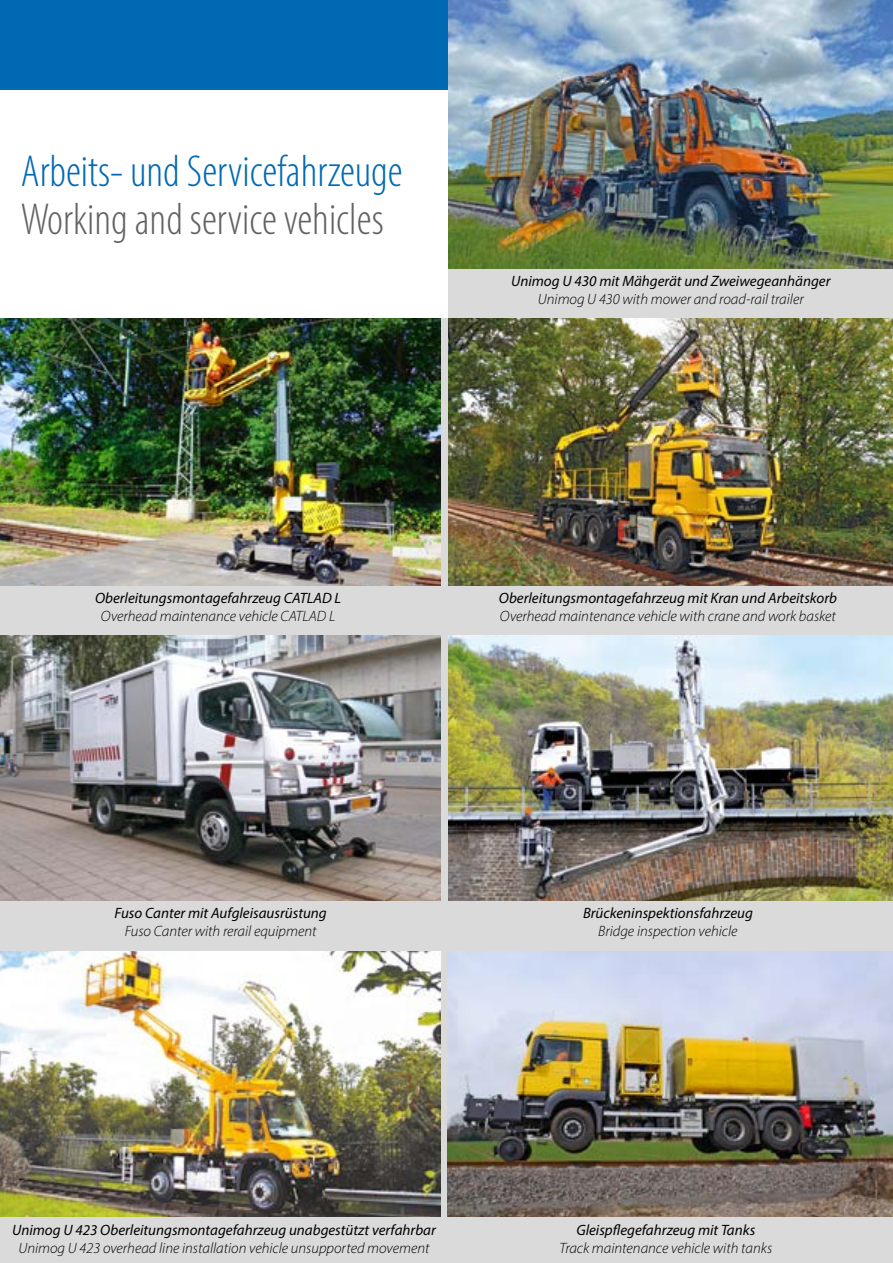
<style>
.page{position:relative;width:893px;height:1263px;background:#fff}
.page>*{position:absolute;margin:0;border:0;box-sizing:border-box;transform-origin:0 0}
.t1{font:300 condensed 45px "Myriad Pro";color:#0069b4}
.t2{font:300 condensed 45px "Myriad Pro";color:#646363}
.t3{font:italic 15px "Myriad Pro";color:#000}
.t4{font:italic 300 15px "Myriad Pro";color:#000}
</style>
<div class="page">
<div style="left:449px;top:0;width:444px;height:318px;background:#dadada"></div>
<div style="left:0;top:318px;width:893px;height:945px;background:#dadada"></div>
<img style="left:0;top:318px;width:440px;height:267px">
<div style="left:0;top:0;width:449px;height:89px;background:#0069b4"></div>
<img style="left:0;top:635px;width:440px;height:265px">
<img style="left:0;top:951px;width:440px;height:266px">
<img style="left:449px;top:0;width:444px;height:268px">
<img style="left:449px;top:318px;width:444px;height:267px">
<img style="left:449px;top:635px;width:444px;height:265px">
<img style="left:448px;top:951px;width:445px;height:266px">
<h1 class="t1" style="left:21px;top:144px;width:383px">Arbeits- und Servicefahrzeuge</h1>
<h1 class="t2" style="left:21px;top:192px;width:365px">Working and service vehicles</h1>
<p class="t3" style="left:511px;top:272px;width:321px">Unimog U 430 mit Mähgerät und Zweiwegeanhänger</p>
<p class="t4" style="left:538px;top:290px;width:267px">Unimog U 430 with mower and road-rail trailer</p>
<p class="t3" style="left:95px;top:588px;width:248px">Oberleitungsmontagefahrzeug CATLAD L</p>
<p class="t4" style="left:101px;top:607px;width:236px">Overhead maintenance vehicle CATLAD L</p>
<p class="t3" style="left:499px;top:588px;width:340px">Oberleitungsmontagefahrzeug mit Kran und Arbeitskorb</p>
<p class="t4" style="left:500px;top:607px;width:338px">Overhead maintenance vehicle with crane and work basket</p>
<p class="t3" style="left:114px;top:903px;width:214px">Fuso Canter mit Aufgleisausrüstung</p>
<p class="t4" style="left:125px;top:922px;width:193px">Fuso Canter with rerail equipment</p>
<p class="t3" style="left:12px;top:1220px;width:425px">Unimog U 423 Oberleitungsmontagefahrzeug unabgestützt verfahrbar</p>
<p class="t4" style="left:18px;top:1238px;width:413px">Unimog U 423 overhead line installation vehicle unsupported movement</p>
<p class="t3" style="left:583px;top:903px;width:171px">Brückeninspektionsfahrzeug</p>
<p class="t4" style="left:598px;top:922px;width:141px">Bridge inspection vehicle</p>
<p class="t3" style="left:576px;top:1220px;width:180px">Gleispflegefahrzeug mit Tanks</p>
<p class="t4" style="left:559px;top:1238px;width:214px">Track maintenance vehicle with tanks</p>
</div>
